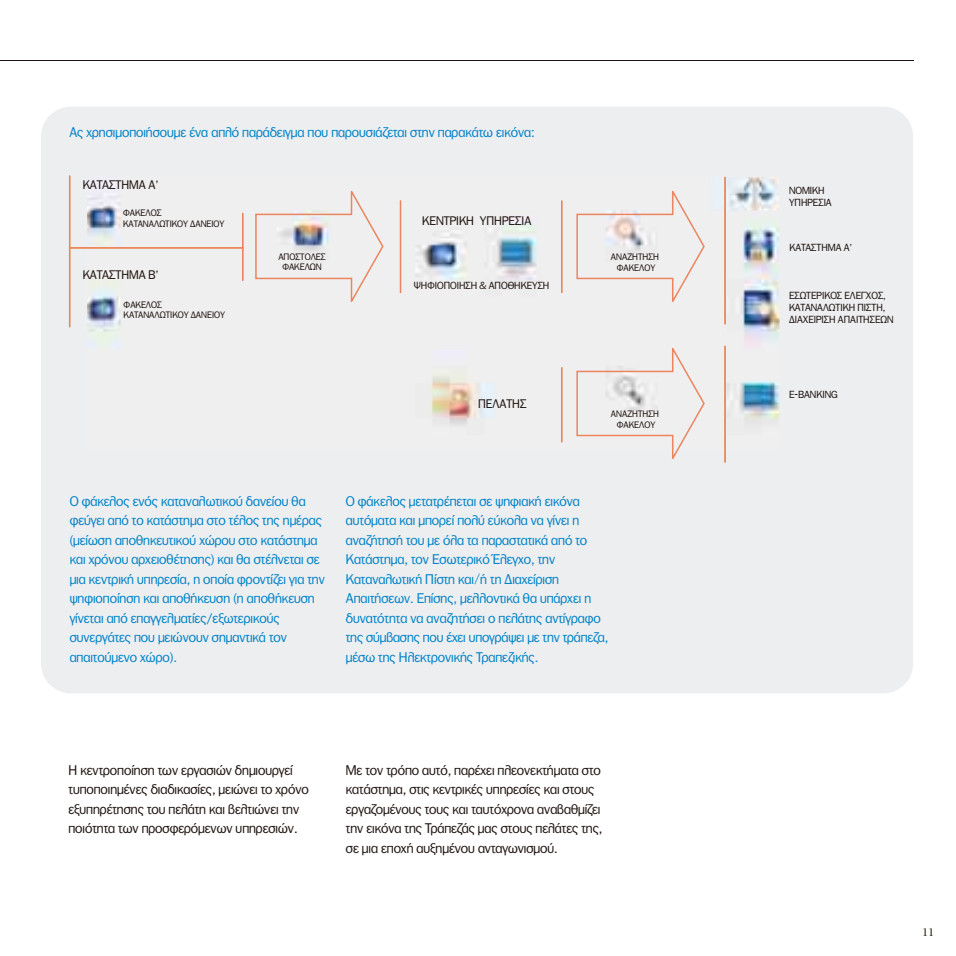
<style>
.page{position:relative;width:956px;height:956px;background:#fff}
.page>*{position:absolute;margin:0;border:0;box-sizing:border-box;transform-origin:0 0}
.t1{font:13.5px/19.5px "PF Franklin Gothic";color:#0083c8}
.t2{font:13.5px/19.5px "PF Franklin Gothic";color:#1f1410}
.t3{font:12px "PF Franklin Gothic";color:#1f1410}
.t4{font:12px "PF Bodoni Text Poly";color:#1f1410}
.t5{font:9.9px/11.9px "PF Franklin Gothic";color:#1f1410}
.t6{font:9px/10.8px "PF Franklin Gothic";color:#1f1410;text-align:center}
.s1{font-family:"Koz Min Std Regular 90 pv RKSJ H"}
</style>
<div class="page">
<div style="left:41px;top:107px;width:872px;height:586px;background:#edeef0;border-radius:30px"></div>
<img style="left:87px;top:177px;width:692px;height:271px">
<hr style="left:69px;top:175px;width:1px;height:152px;background:#ec855f">
<hr style="left:724px;top:177px;width:1px;height:148px;background:#ec855f">
<hr style="left:242px;top:213px;width:1px;height:68px;background:#ec855f">
<svg style="left:255px;top:191px;width:128px;height:111px"></svg>
<hr style="left:69px;top:247px;width:174px;height:1px;background:#ec855f">
<hr style="left:400px;top:200px;width:1px;height:93px;background:#ec855f">
<svg style="left:576px;top:191px;width:128px;height:111px"></svg>
<hr style="left:561px;top:200px;width:1px;height:93px;background:#ec855f">
<hr style="left:724px;top:345px;width:1px;height:118px;background:#ec855f">
<svg style="left:576px;top:348px;width:128px;height:111px"></svg>
<hr style="left:561px;top:367px;width:1px;height:75px;background:#ec855f">
<hr style="left:0;top:60px;width:913px;height:1px;background:#1f1410">
<p class="t1" style="left:69px;top:124px;width:467px">Ας χρησιµοποιήσουµε ένα απλό παράδειγµα που παρουσιάζεται στην παρακάτω εικόνα:</p>
<p class="t3" style="left:83px;top:180px;width:77px">ΚΑΤΑΣΤΗΜΑ Α’</p>
<p class="t6" style="left:123px;top:208px;width:103px;text-align:left">ΦΑΚΕΛΟΣ<br>ΚΑΤΑΝΑΛΩΤΙΚΟΥ ∆ΑΝΕΙΟΥ</p>
<p class="t3" style="left:83px;top:271px;width:77px">ΚΑΤΑΣΤΗΜΑ B’</p>
<p class="t6" style="left:124px;top:300px;width:103px;text-align:left">ΦΑΚΕΛΟΣ<br>ΚΑΤΑΝΑΛΩΤΙΚΟΥ ∆ΑΝΕΙΟΥ</p>
<p class="t6" style="left:278px;top:252px;width:49px">ΑΠΟΣΤΟΛΕΣ<br>ΦΑΚΕΛΩΝ</p>
<p class="t3" style="left:422px;top:217px;width:111px">ΚΕΝΤΡΙΚΗ ΥΠΗΡΕΣΙΑ</p>
<p class="t5" style="left:414px;top:280px;width:137px">ΨΗΦΙΟΠΟΙΗΣΗ &amp; ΑΠΟΘΗΚΕΥΣΗ</p>
<p class="t3" style="left:478px;top:399px;width:50px">ΠΕΛΑΤΗΣ</p>
<p class="t6" style="left:611px;top:252px;width:50px">ΑΝΑΖΗΤΗΣΗ<br>ΦΑΚΕΛΟΥ</p>
<p class="t6" style="left:611px;top:409px;width:50px">ΑΝΑΖΗΤΗΣΗ<br>ΦΑΚΕΛΟΥ</p>
<p class="t1" style="left:70px;top:492px;width:257px">Ο φάκελος ενός καταναλωτικού δανείου θα φεύγει από το κατάστηµα στο τέλος της ηµέρας (µείωση αποθηκευτικού χώρου στο κατάστηµα και χρόνου αρχειοθέτησης) και θα στέλνεται σε µια κεντρική υπηρεσία, η οποία φροντίζει για την ψηφιοποίηση και αποθήκευση (η αποθήκευση γίνεται από επαγγελµατίες/εξωτερικούς συνεργάτες που µειώνουν σηµαντικά τον απαιτούµενο χώρο).</p>
<p class="t1" style="left:346px;top:492px;width:264px">Ο φάκελος µετατρέπεται σε ψηφιακή εικόνα αυτόµατα και µπορεί πολύ εύκολα να γίνει η αναζήτησή του µε όλα τα παραστατικά από το Κατάστηµα, τον Εσωτερικό Έλεγχο, την Καταναλωτική Πίστη και<span class="s1">/</span>ή τη ∆ιαχείριση Απαιτήσεων. Επίσης, µελλοντικά θα υπάρχει η δυνατότητα να αναζητήσει ο πελάτης αντίγραφο της σύµβασης που έχει υπογράψει µε την τράπεζα, µέσω της Ηλεκτρονικής Τραπεζικής.</p>
<p class="t2" style="left:69px;top:761px;width:242px">Η κεντροποίηση των εργασιών δηµιουργεί τυποποιηµένες διαδικασίες, µειώνει το χρόνο εξυπηρέτησης του πελάτη και βελτιώνει την ποιότητα των προσφερόµενων υπηρεσιών.</p>
<p class="t2" style="left:346px;top:761px;width:258px">Με τον τρόπο αυτό, παρέχει πλεονεκτήµατα στο κατάστηµα, στις κεντρικές υπηρεσίες και στους εργαζοµένους τους και ταυτόχρονα αναβαθµίζει την εικόνα της Τράπεζάς µας στους πελάτες της, σε µια εποχή αυξηµένου ανταγωνισµού.</p>
<p class="t5" style="left:789px;top:186px;width:44px">ΝΟΜΙΚΗ<br>ΥΠΗΡΕΣΙΑ</p>
<p class="t5" style="left:789px;top:242px;width:64px">ΚΑΤΑΣΤΗΜΑ Α’</p>
<p class="t5" style="left:789px;top:291px;width:106px">ΕΣΩΤΕΡΙΚΟΣ ΕΛΕΓΧΟΣ,<br>ΚΑΤΑΝΑΛΩΤΙΚΗ ΠΙΣΤΗ, ∆ΙΑΧΕΙΡΙΣΗ ΑΠΑΙΤΗΣΕΩΝ</p>
<p class="t5" style="left:789px;top:389px;width:50px">Ε-ΒANKING</p>
<p class="t4" style="left:922px;top:925px;width:14px">11</p>
</div>
